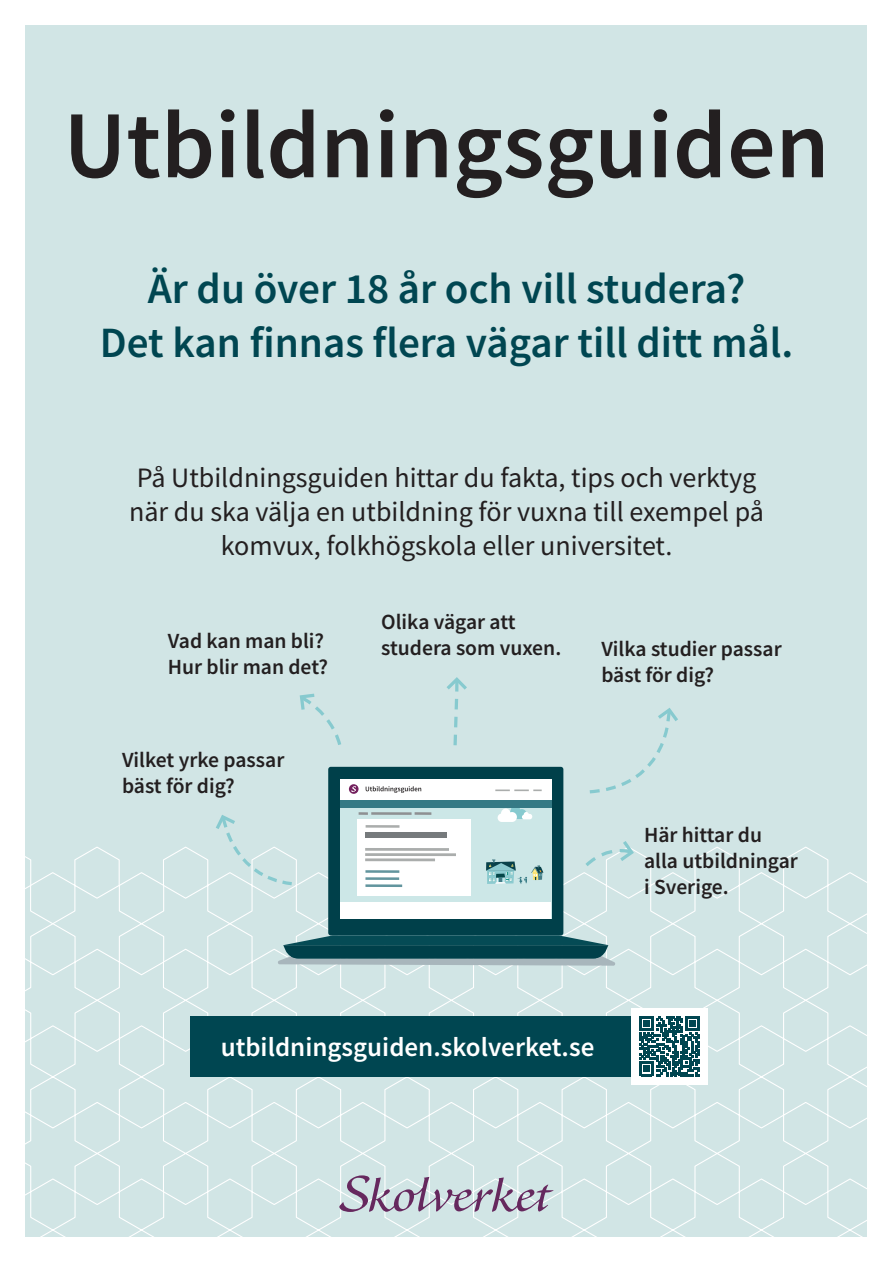
<style>
.page{position:relative;width:893px;height:1263px;background:#fff}
.page>*{position:absolute;margin:0;border:0;box-sizing:border-box;transform-origin:0 0}
.t1{font:600 96px "Source Sans Pro";color:#231f20}
.t2{font:600 43.2px "Source Sans Pro";color:#004651}
.t3{font:28.05px/33.8px "Source Sans Pro";color:#231f20;text-align:center}
.t4{font:600 27px "Source Sans Pro";color:#fff}
.t5{font:600 21.6px/26px "Source Sans Pro";color:#231f20}
</style>
<div class="page">
<div style="left:26px;top:26px;width:841px;height:1211px;background:#d1e5e5"></div>
<svg style="left:165px;top:846px;width:702px;height:391px"></svg>
<svg style="left:25px;top:846px;width:140px;height:391px"></svg>
<div style="left:190px;top:1016px;width:476px;height:60px;background:#004651"></div>
<svg style="left:213px;top:815px;width:82px;height:72px"></svg>
<svg style="left:299px;top:693px;width:42px;height:52px"></svg>
<svg style="left:582px;top:841px;width:54px;height:29px"></svg>
<svg style="left:446px;top:677px;width:21px;height:69px"></svg>
<svg style="left:589px;top:708px;width:89px;height:86px"></svg>
<div style="left:328px;top:767px;width:235px;height:168px;background:#00404a;border-radius:3px"></div>
<div style="left:340px;top:779px;width:211px;height:139px;background:#cce7e7"></div>
<svg style="left:498px;top:807px;width:34px;height:15px"></svg>
<div style="left:340px;top:778px;width:211px;height:26px;background:#fff"></div>
<div style="left:340px;top:800px;width:212px;height:7px;background:#357a85"></div>
<div style="left:358px;top:819px;width:113px;height:77px;background:#fff"></div>
<div style="left:365px;top:832px;width:81px;height:6px;background:#767a7c"></div>
<hr style="left:365px;top:848px;width:84px;height:3px;background:#aaadac">
<hr style="left:365px;top:853px;width:91px;height:3px;background:#aaadac">
<hr style="left:365px;top:858px;width:70px;height:3px;background:#aaadac">
<svg style="left:359px;top:812px;width:9px;height:3px"></svg>
<hr style="left:415px;top:812px;width:16px;height:3px;background:#8e9092">
<hr style="left:371px;top:812px;width:41px;height:3px;background:#8e9092">
<svg style="left:277px;top:935px;width:339px;height:31px;background:#3f7179"></svg>
<svg style="left:349px;top:784px;width:10px;height:10px"></svg>
<hr style="left:365px;top:870px;width:34px;height:3px;background:#62959e">
<hr style="left:365px;top:877px;width:34px;height:3px;background:#62959e">
<hr style="left:365px;top:884px;width:37px;height:3px;background:#62959e">
<hr style="left:366px;top:825px;width:33px;height:3px;background:#aaadac">
<div style="left:340px;top:902px;width:211px;height:16px;background:#fff"></div>
<svg style="left:486px;top:859px;width:57px;height:25px"></svg>
<svg style="left:495px;top:789px;width:47px;height:2px"></svg>
<svg style="left:366px;top:786px;width:55px;height:7px"></svg>
<div style="left:631px;top:1008px;width:77px;height:76px;background:#fff"></div>
<svg style="left:639px;top:1016px;width:60px;height:60px"></svg>
<svg style="left:339px;top:1175px;width:215px;height:37px"></svg>
<p class="t1" style="left:64px;top:82px;width:767px">Utbildningsguiden</p>
<p class="t2" style="left:148px;top:260px;width:599px">Är du över 18 år och vill studera?</p>
<p class="t2" style="left:100px;top:314px;width:695px">Det kan finnas flera vägar till ditt mål.</p>
<p class="t3" style="left:129px;top:461px;width:637px">På Utbildningsguiden hittar du fakta, tips och verktyg när du ska välja en utbildning för vuxna till exempel på komvux, folkhögskola eller universitet.</p>
<p class="t5" style="left:168px;top:628px;width:162px">Vad kan man bli?<br>Hur blir man det?</p>
<p class="t5" style="left:122px;top:746px;width:164px">Vilket yrke passar bäst för dig?</p>
<p class="t5" style="left:381px;top:608px;width:182px">Olika vägar att studera som vuxen.</p>
<p class="t5" style="left:601px;top:635px;width:182px">Vilka studier passar bäst för dig?</p>
<p class="t5" style="left:644px;top:822px;width:155px">Här hittar du alla utbildningar i Sverige.</p>
<p class="t4" style="left:221px;top:1029px;width:375px">utbildningsguiden.skolverket.se</p>
</div>
